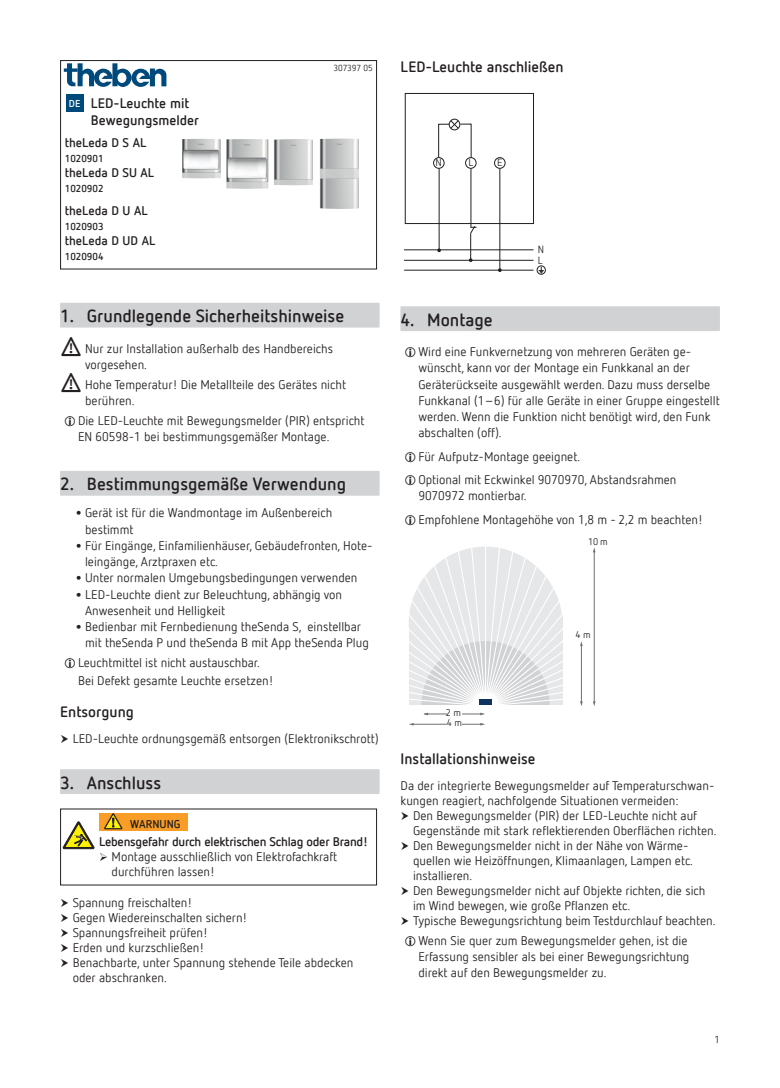
<style>
.page{position:relative;width:780px;height:1088px;background:#fff}
.page>*{position:absolute;margin:0;border:0;box-sizing:border-box;transform-origin:0 0}
.t1{font:700 17.5px "Netto Offc Pro";color:#231f20}
.p_heading_level02{font:700 15px "Netto Offc Pro";color:#231f20}
.p_body_name{font:700 13.75px/16.2px "Netto Offc Pro";color:#231f20}
.Fließtext{font:12.5px/16.2px "Netto Offc Pro";color:#231f20}
.p_body_product{font:700 12.5px "Netto Offc Pro";color:#231f20}
.Gefahrenquelle{font:700 12.5px "Netto Offc Pro";letter-spacing:-.02em;color:#231f20}
.t2{font:700 11.25px "Netto Offc Pro";color:#231f20}
.t3{font:10.25px/10.5px "Netto Offc Pro";color:#231f20}
.p_body_productNr{font:700 10px "Netto Offc Pro";color:#231f20}
.p_body_language{font:700 10px "Netto Offc Pro";color:#fff}
.t4{font:10px "Netto Offc Pro";color:#231f20}
.t5{font:9.62px/10.1px "Netto Offc Pro";color:#231f20}
.t6{font:8.75px "Netto Offc Pro";color:#231f20}
.s1{font-size:22.5px}
</style>
<div class="page">
<div style="left:60px;top:304px;width:319px;height:23px;background:#d1d2d4"></div>
<div style="left:60px;top:303px;width:319px;height:23px;background:#d1d2d4"></div>
<div style="left:60px;top:472px;width:319px;height:24px;background:#dedfe0"></div>
<div style="left:60px;top:471px;width:319px;height:24px;background:#d1d2d4"></div>
<div style="left:60px;top:770px;width:319px;height:24px;background:#d1d2d4"></div>
<div style="left:60px;top:769px;width:319px;height:24px;background:#d1d2d4"></div>
<div style="left:60px;top:60px;width:317px;height:209px;border:1px solid #231f20"></div>
<svg style="left:64px;top:63px;width:102px;height:24px"></svg>
<div style="left:66px;top:94px;width:17px;height:18px;background:#004a7b"></div>
<img style="left:274px;top:139px;width:39px;height:46px">
<img style="left:320px;top:139px;width:39px;height:70px">
<img style="left:226px;top:139px;width:42px;height:50px">
<img style="left:182px;top:139px;width:38px;height:39px">
<svg style="left:63px;top:821px;width:31px;height:28px"></svg>
<div style="left:99px;top:813px;width:89px;height:18px;background:#f89d27"></div>
<svg style="left:104px;top:814px;width:18px;height:15px"></svg>
<div style="left:400px;top:307px;width:319px;height:24px;background:#d1d2d4"></div>
<div style="left:400px;top:306px;width:319px;height:24px;background:#d1d2d4"></div>
<div style="left:405px;top:93px;width:128px;height:131px;border:1px solid #231f20"></div>
<hr style="left:404px;top:260px;width:129px;height:1px;background:#231f20">
<hr style="left:404px;top:270px;width:129px;height:1px;background:#231f20">
<hr style="left:404px;top:249px;width:129px;height:1px;background:#231f20">
<div style="left:465px;top:157px;width:11px;height:12px;border:1px solid #231f20;border-radius:50%"></div>
<div style="left:433px;top:157px;width:11px;height:12px;border:1px solid #231f20;border-radius:50%"></div>
<hr style="left:438px;top:168px;width:1px;height:82px;background:#231f20">
<svg style="left:437px;top:248px;width:4px;height:4px"></svg>
<div style="left:449px;top:119px;width:11px;height:11px;border:1px solid #231f20;border-radius:50%"></div>
<svg style="left:438px;top:120px;width:33px;height:38px"></svg>
<div style="left:494px;top:157px;width:11px;height:12px;border:1px solid #231f20;border-radius:50%"></div>
<hr style="left:499px;top:168px;width:1px;height:102px;background:#231f20">
<hr style="left:470px;top:168px;width:1px;height:60px;background:#231f20">
<svg style="left:469px;top:225px;width:7px;height:37px"></svg>
<svg style="left:538px;top:268px;width:6px;height:6px"></svg>
<div style="left:537px;top:266px;width:8px;height:8px;border:1px solid #231f20;border-radius:50%"></div>
<svg style="left:409px;top:547px;width:154px;height:158px"></svg>
<div style="left:479px;top:700px;width:13px;height:5px;background:#10345f"></div>
<hr style="left:581px;top:646px;width:1px;height:56px;background:#6c6d70">
<hr style="left:594px;top:551px;width:1px;height:151px;background:#6c6d70">
<hr style="left:424px;top:714px;width:58px;height:1px;background:#6c6d70">
<div style="left:446px;top:710px;width:15px;height:7px;background:#fff"></div>
<hr style="left:413px;top:724px;width:69px;height:1px;background:#6c6d70">
<div style="left:446px;top:720px;width:15px;height:7px;background:#fff"></div>
<p class="p_body_language" style="left:69px;top:97px;width:13px">DE</p>
<p class="p_body_name" style="left:91px;top:95px;width:110px">LED-Leuchte mit<br>Bewegungsmelder</p>
<p class="p_body_product" style="left:65px;top:135px;width:83px">theLeda D S AL</p>
<p class="p_body_productNr" style="left:65px;top:152px;width:40px">1020901</p>
<p class="p_body_product" style="left:65px;top:165px;width:91px">theLeda D SU AL</p>
<p class="p_body_productNr" style="left:65px;top:182px;width:40px">1020902</p>
<p class="p_body_product" style="left:65px;top:202px;width:84px">theLeda D U AL</p>
<p class="p_body_productNr" style="left:65px;top:220px;width:40px">1020903</p>
<p class="p_body_product" style="left:65px;top:232px;width:92px">theLeda D UD AL</p>
<p class="p_body_productNr" style="left:65px;top:250px;width:40px">1020904</p>
<p class="t6" style="left:333px;top:62px;width:41px">307397 05</p>
<p class="t1" style="left:60px;top:304px;width:285px">1. Grundlegende Sicherheitshinweise</p>
<p class="Fließtext" style="left:85px;top:340px;width:249px">Nur zur Installation außerhalb des Handbereichs vorgesehen.</p>
<p class="Fließtext" style="left:85px;top:376px;width:262px">Hohe Temperatur! Die Metallteile des Gerätes nicht berühren.</p>
<p class="Fließtext" style="left:78px;top:412px;width:288px">Die LED-Leuchte mit Bewegungsmelder (PIR) entspricht<br>EN 60598-1 bei bestimmungsgemäßer Montage.</p>
<p class="t1" style="left:60px;top:472px;width:287px">2. Bestimmungsgemäße Verwendung</p>
<p class="Fließtext" style="left:85px;top:504px;width:249px;text-indent:-12px"><span class="s1">•</span>Gerät ist für die Wandmontage im Außenbereich bestimmt</p>
<p class="Fließtext" style="left:85px;top:537px;width:289px;text-indent:-12px"><span class="s1">•</span>Für Eingänge, Einfamilienhäuser, Gebäudefronten, Hote&shy;leingänge, Arztpraxen etc.</p>
<p class="Fließtext" style="left:73px;top:569px;width:286px"><span class="s1">•</span>Unter normalen Umgebungsbedingungen verwenden</p>
<p class="Fließtext" style="left:85px;top:585px;width:258px;text-indent:-12px"><span class="s1">•</span>LED-Leuchte dient zur Beleuchtung, abhängig von<br>Anwesenheit und Helligkeit</p>
<p class="Fließtext" style="left:85px;top:618px;width:285px;text-indent:-12px"><span class="s1">•</span>Bedienbar mit Fernbedienung theSenda S, einstellbar mit theSenda P und theSenda B mit App theSenda Plug</p>
<p class="Fließtext" style="left:78px;top:653px;width:197px;line-height:18px">Leuchtmittel ist nicht austauschbar.<br>Bei Defekt gesamte Leuchte ersetzen!</p>
<p class="p_heading_level02" style="left:60px;top:702px;width:75px">Entsorgung</p>
<p class="Fließtext" style="left:73px;top:730px;width:307px">LED-Leuchte ordnungsgemäß entsorgen (Elektronikschrott)</p>
<p class="t1" style="left:60px;top:771px;width:102px">3. Anschluss</p>
<p class="t2" style="left:130px;top:816px;width:52px">WARNUNG</p>
<p class="Gefahrenquelle" style="left:99px;top:833px;width:270px">Lebensgefahr durch elektrischen Schlag oder Brand!</p>
<p class="Fließtext" style="left:112px;top:848px;width:227px;line-height:15px">Montage ausschließlich von Elektrofachkraft durchführen lassen!</p>
<p class="Fließtext" style="left:73px;top:894px;width:121px">Spannung freischalten!</p>
<p class="Fließtext" style="left:73px;top:909px;width:176px">Gegen Wiedereinschalten sichern!</p>
<p class="Fließtext" style="left:73px;top:924px;width:137px">Spannungsfreiheit prüfen!</p>
<p class="Fließtext" style="left:73px;top:939px;width:133px">Erden und kurzschließen!</p>
<p class="Fließtext" style="left:73px;top:955px;width:282px;line-height:15px">Benachbarte, unter Spannung stehende Teile abdecken oder abschranken.</p>
<p class="p_heading_level02" style="left:400px;top:57px;width:164px">LED-Leuchte anschließen</p>
<p class="t3" style="left:435px;top:157px;width:8px">N</p>
<p class="t3" style="left:468px;top:157px;width:7px">L</p>
<p class="t3" style="left:497px;top:157px;width:7px">E</p>
<p class="t3" style="left:537px;top:244px;width:8px">N<br>L</p>
<p class="t1" style="left:400px;top:308px;width:94px">4. Montage</p>
<p class="Fließtext" style="left:418px;top:343px;width:303px">Wird eine Funkvernetzung von mehreren Geräten ge&shy;wünscht, kann vor der Montage ein Funkkanal an der Geräterückseite ausgewählt werden. Dazu muss derselbe Funkkanal (1–6) für alle Geräte in einer Gruppe eingestellt werden. Wenn die Funktion nicht benötigt wird, den Funk abschalten (off).</p>
<p class="Fließtext" style="left:418px;top:448px;width:163px">Für Aufputz-Montage geeignet.</p>
<p class="Fließtext" style="left:418px;top:471px;width:260px">Optional mit Eckwinkel 9070970, Abstandsrahmen<br>9070972 montierbar.</p>
<p class="Fließtext" style="left:418px;top:511px;width:286px">Empfohlene Montagehöhe von 1,8 m - 2,2 m beachten!</p>
<p class="t3" style="left:433px;top:376px;width:7px">L</p>
<p class="t3" style="left:464px;top:376px;width:8px">N</p>
<p class="t3" style="left:534px;top:473px;width:7px">L</p>
<p class="t5" style="left:588px;top:536px;width:21px">10 m</p>
<p class="t5" style="left:575px;top:630px;width:17px">4 m</p>
<p class="t5" style="left:446px;top:707px;width:17px">2 m<br>4 m</p>
<p class="p_heading_level02" style="left:400px;top:749px;width:136px">Installationshinweise</p>
<p class="Fließtext" style="left:400px;top:777px;width:315px;line-height:15px">Da der integrierte Bewegungsmelder auf Temperaturschwan&shy;kungen reagiert, nachfolgende Situationen vermeiden:</p>
<p class="Fließtext" style="left:413px;top:807px;width:305px;line-height:15px">Den Bewegungsmelder (PIR) der LED-Leuchte nicht auf<br>Gegenstände mit stark reflektierenden Oberflächen richten.</p>
<p class="Fließtext" style="left:413px;top:837px;width:281px;line-height:15px">Den Bewegungsmelder nicht in der Nähe von Wärme&shy;quellen wie Heizöffnungen, Klimaanlagen, Lampen etc. installieren.</p>
<p class="Fließtext" style="left:413px;top:882px;width:294px;line-height:15px">Den Bewegungsmelder nicht auf Objekte richten, die sich im Wind bewegen, wie große Pflanzen etc.</p>
<p class="Fließtext" style="left:413px;top:912px;width:304px">Typische Bewegungsrichtung beim Testdurchlauf beachten.</p>
<p class="Fließtext" style="left:418px;top:931px;width:272px">Wenn Sie quer zum Bewegungsmelder gehen, ist die<br>Erfassung sensibler als bei einer Bewegungsrichtung direkt auf den Bewegungsmelder zu.</p>
<p class="t4" style="left:714px;top:1032px;width:7px">1</p>
</div>
